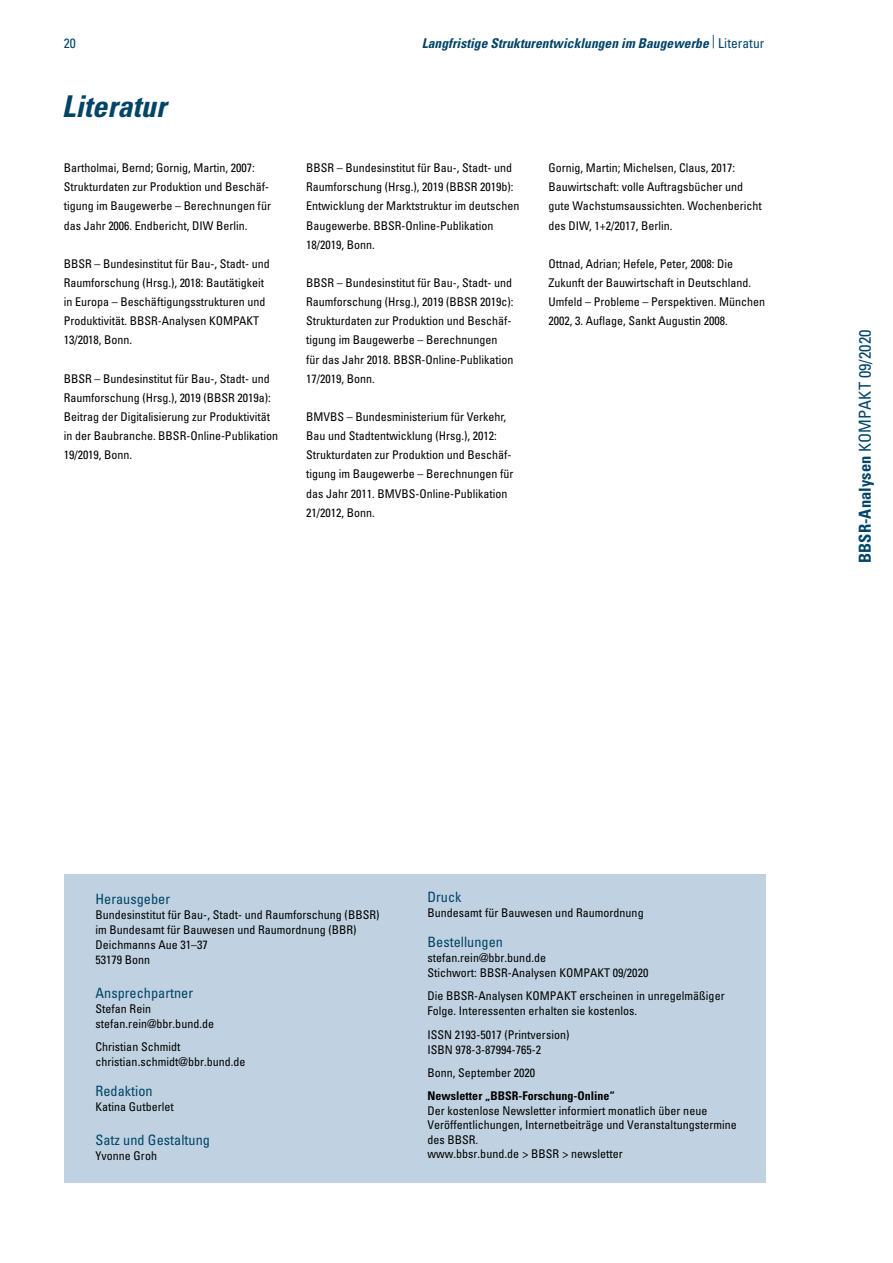
<style>
.page{position:relative;width:893px;height:1263px;background:#fff}
.page>*{position:absolute;margin:0;border:0;box-sizing:border-box;transform-origin:0 0}
.t1{font:italic 700 condensed 30px "Univers LT Std";letter-spacing:.005em;color:#004467}
.t2{font:condensed 16.5px "Univers LT Std";letter-spacing:.005em;color:#004467}
.t3{font:condensed 14.25px "Univers LT Std";color:#004467}
.t4{font:italic 700 condensed 13.5px "Univers LT Std";letter-spacing:.005em;color:#004467}
.t5{font:condensed 13.5px "Univers LT Std";color:#004467}
.t6{font:condensed 12px/19.2px "Univers LT Std";color:#000}
.t7{font:700 condensed 12px "Univers LT Std";color:#000}
.s1{font-weight:400;font-style:normal}
.s2{font-weight:700}
</style>
<div class="page">
<div style="left:64px;top:874px;width:701px;height:308px;background:#c0d2e1"></div>
<p class="t5" style="left:64px;top:35px;width:14px">20</p>
<p class="t4" style="left:422px;top:35px;width:344px">Langfristige Strukturentwicklungen im Baugewerbe <sup>|</sup> <span class="s1">Literatur</span></p>
<h1 class="t1" style="left:62px;top:88px;width:106px">Literatur</h1>
<p class="t6" style="left:64px;top:158px;width:209px">Bartholmai, Bernd; Gornig, Martin, 2007:<br>Strukturdaten zur Produktion und Beschäf&shy;tigung im Baugewerbe – Berechnungen für das Jahr 2006. Endbericht, DIW Berlin.</p>
<p class="t6" style="left:64px;top:254px;width:207px">BBSR – Bundesinstitut für Bau-, Stadt- und Raumforschung (Hrsg.), 2018: Bautätigkeit in Europa – Beschäftigungsstrukturen und Produktivität. BBSR-Analysen KOMPAKT 13/2018, Bonn.</p>
<p class="t6" style="left:64px;top:369px;width:216px">BBSR – Bundesinstitut für Bau-, Stadt- und Raumforschung (Hrsg.), 2019 (BBSR 2019a):<br>Beitrag der Digitalisierung zur Produktivität in der Baubranche. BBSR-Online-Publikation 19/2019, Bonn.</p>
<p class="t6" style="left:306px;top:158px;width:215px">BBSR – Bundesinstitut für Bau-, Stadt- und Raumforschung (Hrsg.), 2019 (BBSR 2019b):<br>Entwicklung der Marktstruktur im deutschen Baugewerbe. BBSR-Online-Publikation 18/2019, Bonn.</p>
<p class="t6" style="left:306px;top:273px;width:209px">BBSR – Bundesinstitut für Bau-, Stadt- und Raumforschung (Hrsg.), 2019 (BBSR 2019c):<br>Strukturdaten zur Produktion und Beschäf&shy;tigung im Baugewerbe – Berechnungen für das Jahr 2018. BBSR-Online-Publikation 17/2019, Bonn.</p>
<p class="t6" style="left:306px;top:407px;width:209px">BMVBS – Bundesministerium für Verkehr, Bau und Stadtentwicklung (Hrsg.), 2012:<br>Strukturdaten zur Produktion und Beschäf&shy;tigung im Baugewerbe – Berechnungen für das Jahr 2011. BMVBS-Online-Publikation 21/2012, Bonn.</p>
<p class="t6" style="left:549px;top:158px;width:215px">Gornig, Martin; Michelsen, Claus, 2017:<br>Bauwirtschaft: volle Auftragsbücher und gute Wachstumsaussichten. Wochenbericht des DIW, 1+2/2017, Berlin.</p>
<p class="t6" style="left:549px;top:254px;width:218px">Ottnad, Adrian; Hefele, Peter, 2008: Die Zukunft der Bauwirtschaft in Deutschland.<br>Umfeld – Probleme – Perspektiven. München 2002, 3. Auflage, Sankt Augustin 2008.</p>
<h2 class="t2" style="left:855px;top:563px;width:235px;rotate:-90deg"><span class="s2">BBSR-Analysen</span> KOMPAKT 09/2020</h2>
<p class="t3" style="left:95px;top:890px;width:76px">Herausgeber</p>
<p class="t3" style="left:427px;top:888px;width:36px">Druck</p>
<p class="t6" style="left:95px;top:905px;width:285px">Bundesinstitut für Bau-, Stadt- und Raumforschung (BBSR)</p>
<p class="t6" style="left:427px;top:903px;width:218px">Bundesamt für Bauwesen und Raumordnung</p>
<p class="t6" style="left:95px;top:922px;width:263px;line-height:15px">im Bundesamt für Bauwesen und Raumordnung (BBR)<br>Deichmanns Aue 31–37</p>
<p class="t3" style="left:427px;top:933px;width:77px">Bestellungen</p>
<p class="t6" style="left:95px;top:950px;width:56px">53179 Bonn</p>
<p class="t6" style="left:427px;top:950px;width:222px;line-height:15px">stefan.rein@bbr.bund.de<br>Stichwort: BBSR-Analysen KOMPAKT 09/2020</p>
<p class="t3" style="left:95px;top:984px;width:99px">Ansprechpartner</p>
<p class="t6" style="left:427px;top:986px;width:299px">Die BBSR-Analysen KOMPAKT erscheinen in unregelmäßiger</p>
<p class="t6" style="left:95px;top:999px;width:57px">Stefan Rein</p>
<p class="t6" style="left:427px;top:1001px;width:211px">Folge. Interessenten erhalten sie kostenlos.</p>
<p class="t6" style="left:95px;top:1014px;width:120px">stefan.rein@bbr.bund.de</p>
<p class="t6" style="left:427px;top:1025px;width:143px">ISSN 2193-5017 (Printversion)</p>
<p class="t6" style="left:95px;top:1037px;width:87px">Christian Schmidt</p>
<p class="t6" style="left:427px;top:1040px;width:115px">ISBN 978-3-87994-765-2</p>
<p class="t6" style="left:95px;top:1052px;width:152px">christian.schmidt@bbr.bund.de</p>
<p class="t6" style="left:427px;top:1063px;width:109px">Bonn, September 2020</p>
<p class="t3" style="left:95px;top:1082px;width:59px">Redaktion</p>
<p class="t7" style="left:427px;top:1089px;width:189px">Newsletter „BBSR-Forschung-Online“</p>
<p class="t6" style="left:95px;top:1097px;width:80px">Katina Gutberlet</p>
<p class="t6" style="left:427px;top:1103px;width:311px;line-height:14.4px">Der kostenlose Newsletter informiert monatlich über neue<br>Veröffentlichungen, Internetbeiträge und Veranstaltungstermine</p>
<p class="t3" style="left:95px;top:1130px;width:116px">Satz und Gestaltung</p>
<p class="t6" style="left:427px;top:1129px;width:52px">des BBSR.</p>
<p class="t6" style="left:95px;top:1146px;width:63px">Yvonne Groh</p>
<p class="t6" style="left:427px;top:1144px;width:197px">www.bbsr.bund.de &gt; BBSR &gt; newsletter</p>
</div>
